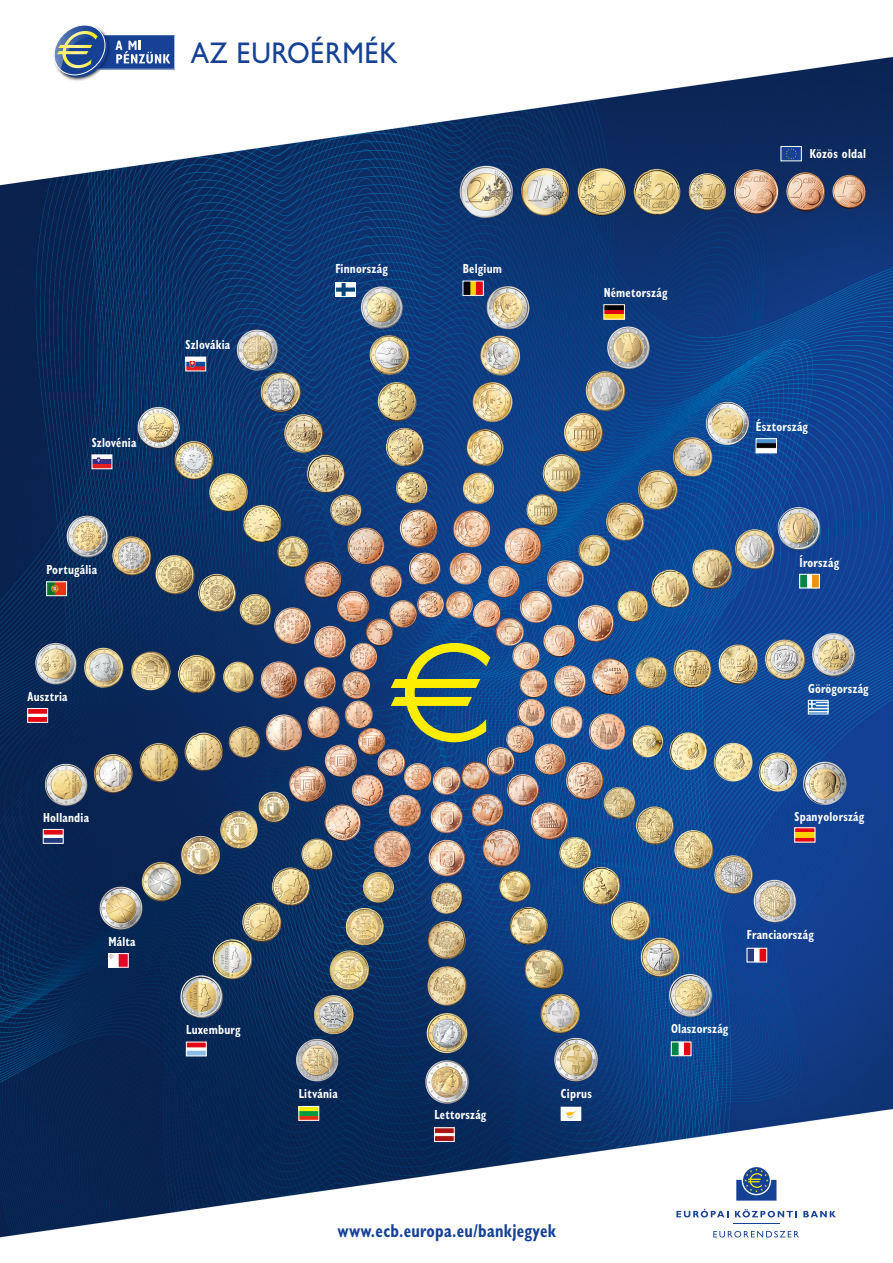
<style>
.page{position:relative;width:893px;height:1263px;background:#fff}
.page>*{position:absolute;margin:0;border:0;box-sizing:border-box;transform-origin:0 0}
.t1{font:500 30px "Gill Sans MT Pro";letter-spacing:.02em;color:#164194;scale:.92 1}
.t2{font:700 condensed 18.75px "Gill Sans MT Pro";letter-spacing:.02em;color:#164194;scale:.85 1}
.t3{font:700 condensed 13.2px "Gill Sans MT Pro";letter-spacing:.02em;color:#fff;scale:.85 1}
</style>
<div class="page">
<img style="left:0;top:56px;width:893px;height:1182px">
<img style="left:758px;top:440px;width:17px;height:11px">
<div style="left:756px;top:438px;width:21px;height:15px;border:1px solid #fff"></div>
<svg style="left:470px;top:283px;width:7px;height:10px"></svg>
<div style="left:463px;top:281px;width:20px;height:14px;border:1px solid #ffd200"></div>
<div style="left:477px;top:281px;width:6px;height:14px;background:#e30613"></div>
<div style="left:463px;top:281px;width:7px;height:14px;background:#000"></div>
<div style="left:463px;top:281px;width:20px;height:15px;border:1px solid #fff"></div>
<div style="left:604px;top:305px;width:20px;height:14px;background:#e30613"></div>
<div style="left:604px;top:305px;width:20px;height:5px;background:#000"></div>
<div style="left:604px;top:314px;width:20px;height:5px;background:#ffd200"></div>
<div style="left:604px;top:304px;width:21px;height:15px;border:1px solid #fff"></div>
<svg style="left:806px;top:576px;width:7px;height:10px"></svg>
<div style="left:800px;top:574px;width:6px;height:14px;background:#008444"></div>
<div style="left:813px;top:574px;width:6px;height:14px;background:#f39200"></div>
<div style="left:799px;top:574px;width:20px;height:14px;border:1px solid #fff"></div>
<img style="left:810px;top:702px;width:16px;height:10px">
<div style="left:808px;top:700px;width:20px;height:14px;border:1px solid #fff"></div>
<svg style="left:753px;top:950px;width:7px;height:10px"></svg>
<div style="left:747px;top:948px;width:6px;height:14px;background:#243a7c"></div>
<div style="left:760px;top:948px;width:6px;height:14px;background:#e30613"></div>
<div style="left:747px;top:948px;width:20px;height:14px;border:1px solid #fff"></div>
<svg style="left:678px;top:1044px;width:7px;height:9px"></svg>
<div style="left:671px;top:1042px;width:20px;height:13px;border:1px solid #fff"></div>
<div style="left:685px;top:1042px;width:6px;height:13px;background:#e30613"></div>
<div style="left:671px;top:1042px;width:7px;height:13px;background:#008444"></div>
<div style="left:671px;top:1042px;width:20px;height:14px;border:1px solid #fff"></div>
<img style="left:563px;top:1109px;width:16px;height:9px">
<img style="left:436px;top:1129px;width:16px;height:10px">
<div style="left:434px;top:1127px;width:20px;height:14px;border:1px solid #fff"></div>
<img style="left:301px;top:1108px;width:16px;height:10px">
<div style="left:299px;top:1106px;width:20px;height:14px;border:1px solid #fff"></div>
<svg style="left:188px;top:1047px;width:16px;height:4px"></svg>
<div style="left:187px;top:1042px;width:19px;height:5px;background:#e30613"></div>
<div style="left:187px;top:1051px;width:19px;height:5px;background:#8bbae5"></div>
<div style="left:186px;top:1042px;width:20px;height:14px;border:1px solid #fff"></div>
<img style="left:110px;top:955px;width:16px;height:10px">
<div style="left:108px;top:953px;width:20px;height:14px;border:1px solid #fff"></div>
<svg style="left:45px;top:834px;width:16px;height:4px"></svg>
<hr style="left:44px;top:839px;width:19px;height:4px;background:#243a7c">
<div style="left:43px;top:838px;width:20px;height:5px;border:1px solid #243a7c"></div>
<div style="left:43px;top:830px;width:20px;height:4px;border:1px solid #e30613"></div>
<div style="left:43px;top:829px;width:20px;height:14px;border:1px solid #fff"></div>
<svg style="left:30px;top:713px;width:16px;height:4px"></svg>
<div style="left:28px;top:717px;width:19px;height:5px;background:#e30613"></div>
<hr style="left:28px;top:709px;width:19px;height:4px;background:#e30613">
<div style="left:28px;top:708px;width:20px;height:14px;border:1px solid #fff"></div>
<img style="left:48px;top:584px;width:17px;height:10px">
<div style="left:46px;top:582px;width:21px;height:14px;border:1px solid #fff"></div>
<svg style="left:94px;top:457px;width:16px;height:3px"></svg>
<hr style="left:92px;top:460px;width:20px;height:4px;background:#373089">
<div style="left:92px;top:464px;width:20px;height:5px;background:#e31f21"></div>
<svg style="left:97px;top:457px;width:3px;height:5px"></svg>
<div style="left:92px;top:455px;width:20px;height:14px;border:1px solid #fff"></div>
<img style="left:337px;top:284px;width:17px;height:11px">
<div style="left:335px;top:282px;width:21px;height:15px;border:1px solid #fff"></div>
<img style="left:188px;top:359px;width:16px;height:10px">
<div style="left:186px;top:357px;width:20px;height:14px;border:1px solid #fff"></div>
<svg style="left:797px;top:831px;width:16px;height:7px"></svg>
<div style="left:795px;top:828px;width:20px;height:14px;border:1px solid #ffd200"></div>
<div style="left:795px;top:828px;width:20px;height:3px;border:1px solid #e30613"></div>
<div style="left:795px;top:838px;width:20px;height:4px;border:1px solid #e30613"></div>
<div style="left:781px;top:147px;width:20px;height:14px;background:#164194"></div>
<svg style="left:786px;top:148px;width:11px;height:11px"></svg>
<div style="left:781px;top:146px;width:20px;height:15px;border:1px solid #fff"></div>
<svg style="left:391px;top:643px;width:99px;height:99px"></svg>
<img style="left:52px;top:77px;width:61px;height:6px">
<svg style="left:52px;top:25px;width:123px;height:52px"></svg>
<div style="left:614px;top:1160px;width:279px;height:103px;background:#fff"></div>
<svg style="left:736px;top:1168px;width:40px;height:32px"></svg>
<hr style="left:733px;top:1223px;width:47px;height:1px;background:#164194">
<svg style="left:676px;top:1209px;width:52px;height:8px"></svg>
<svg style="left:735px;top:1209px;width:62px;height:8px"></svg>
<svg style="left:803px;top:1211px;width:33px;height:6px"></svg>
<svg style="left:713px;top:1231px;width:86px;height:6px"></svg>
<p class="t3" style="left:92px;top:435px;width:54px">Szlovénia</p>
<p class="t3" style="left:46px;top:562px;width:61px">Portugália</p>
<p class="t3" style="left:28px;top:688px;width:49px">Ausztria</p>
<p class="t3" style="left:43px;top:809px;width:56px">Hollandia</p>
<p class="t3" style="left:108px;top:933px;width:33px">Málta</p>
<h1 class="t1" style="left:191px;top:35px;width:226px">AZ EUROÉRMÉK</h1>
<p class="t3" style="left:186px;top:337px;width:54px">Szlovákia</p>
<p class="t3" style="left:335px;top:261px;width:63px">Finnország</p>
<p class="t3" style="left:463px;top:261px;width:48px">Belgium</p>
<p class="t3" style="left:604px;top:284px;width:76px">Németország</p>
<p class="t3" style="left:810px;top:146px;width:68px">Közös oldal</p>
<p class="t3" style="left:756px;top:419px;width:63px">Észtország</p>
<p class="t3" style="left:186px;top:1022px;width:65px">Luxemburg</p>
<p class="t3" style="left:299px;top:1085px;width:47px">Litvánia</p>
<p class="t3" style="left:434px;top:1107px;width:63px">Lettország</p>
<p class="t3" style="left:561px;top:1085px;width:38px">Ciprus</p>
<h2 class="t2" style="left:337px;top:1220px;width:259px">www.ecb.europa.eu/bankjegyek</h2>
<p class="t3" style="left:799px;top:554px;width:48px">Írország</p>
<p class="t3" style="left:808px;top:680px;width:73px">Görögország</p>
<p class="t3" style="left:794px;top:808px;width:84px">Spanyolország</p>
<p class="t3" style="left:747px;top:927px;width:80px">Franciaország</p>
<p class="t3" style="left:671px;top:1021px;width:69px">Olaszország</p>
</div>
